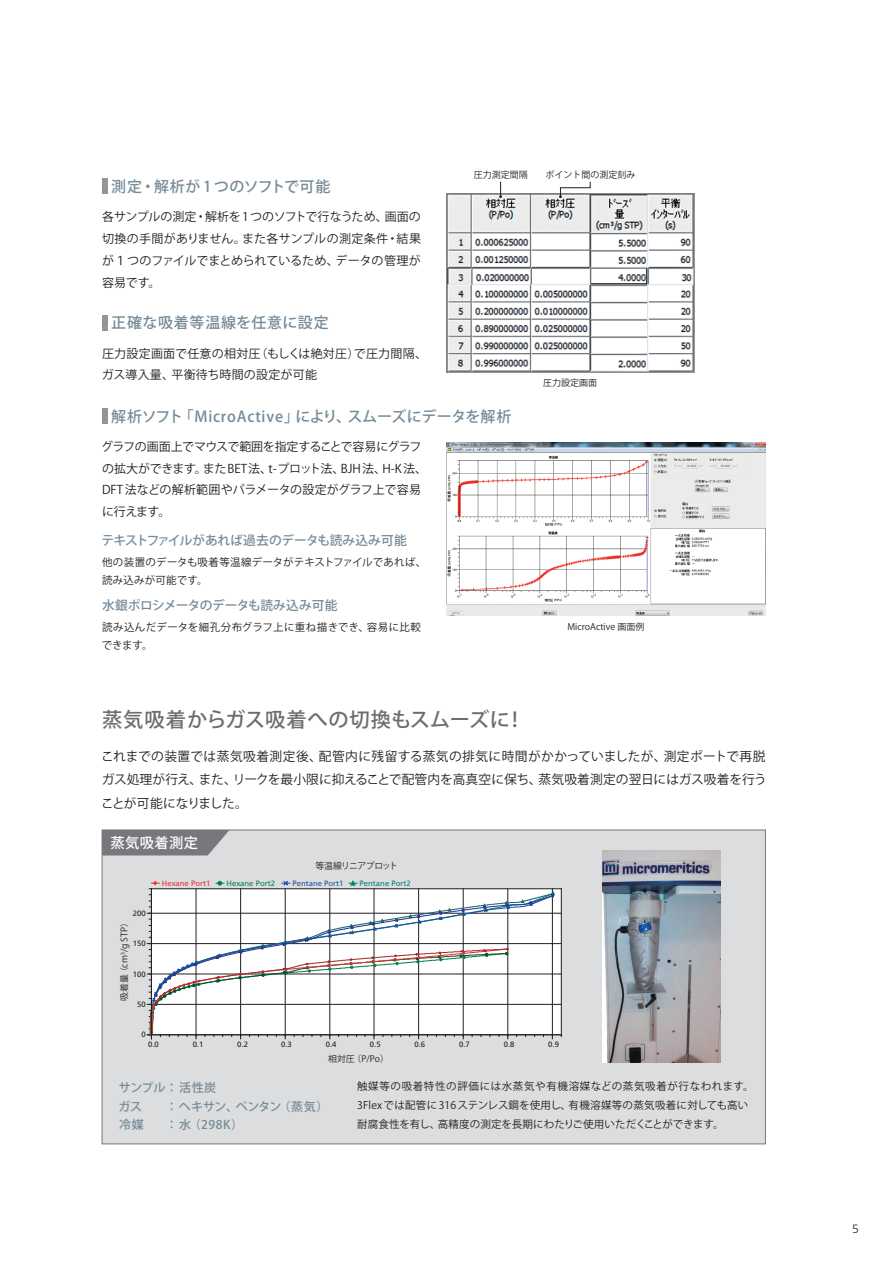
<style>
.page{position:relative;width:893px;height:1263px;background:#fff}
.page>*{position:absolute;margin:0;border:0;box-sizing:border-box;transform-origin:0 0}
.t1{font:500 20.25px "Koz Go Pro";letter-spacing:.02em;color:#6c6d70}
.t2{font:500 15px "Koz Go Pro";letter-spacing:.02em;color:#758a97}
.t3{font:500 15px "Koz Go Pro";letter-spacing:.04em;color:#758a97}
.t4{font:500 14.25px "Koz Go Pro";letter-spacing:.03em;color:#fff}
.t5{font:12.75px/23.2px "Koz Go Pro";letter-spacing:-.005em;color:#231f20;text-align:justify}
.t6{font:500 12.75px "Koz Go Pro";letter-spacing:-.025em;color:#758a97}
.t7{font:12px/21.8px "Koz Go Pro";color:#231f20;text-align:justify}
.t8{font:12px/21.8px "Koz Go Pro";letter-spacing:.02em;color:#231f20}
.t9{font:500 12px/18.8px "Koz Go Pro";color:#758a97}
.t10{font:500 12px "Koz Go Pro";letter-spacing:-.03em;color:#758a97}
.t11{font:300 12px "Frutiger LT Std";color:#231f20}
.t12{font:10.5px/18.8px "Koz Go Pro";letter-spacing:.02em;color:#231f20}
.t13{font:9px "Koz Go Pro";color:#231f20}
.t14{font:8.85px "Koz Go Pro";color:#231f20}
.t15{font:8.85px "Koz Go Pro";letter-spacing:-.09em;color:#231f20}
.t16{font:7.8px "Frutiger LT Std";color:#231f20}
.t17{font:7.8px "Frutiger LT Std";color:#2150a3}
.t18{font:7.8px "Frutiger LT Std";color:#018080}
.t19{font:7.8px "Frutiger LT Std";color:#ee2f2d}
.t20{font:7.8px "Frutiger LT Std";color:#058048}
</style>
<div class="page">
<div style="left:102px;top:830px;width:663px;height:314px;background:#dcdddf"></div>
<svg style="left:104px;top:832px;width:124px;height:23px;background:#7e8083"></svg>
<img style="left:446px;top:193px;width:248px;height:179px">
<div style="left:102px;top:179px;width:5px;height:15px;background:#939598"></div>
<div style="left:102px;top:315px;width:5px;height:15px;background:#939598"></div>
<div style="left:102px;top:408px;width:5px;height:16px;background:#939598"></div>
<img style="left:603px;top:850px;width:118px;height:213px">
<img style="left:446px;top:443px;width:319px;height:173px">
<hr style="left:151px;top:1004px;width:410px;height:1px;background:#231f20">
<hr style="left:151px;top:974px;width:410px;height:1px;background:#231f20">
<hr style="left:151px;top:943px;width:410px;height:1px;background:#231f20">
<hr style="left:151px;top:913px;width:410px;height:1px;background:#231f20">
<svg style="left:147px;top:880px;width:408px;height:159px;background:#e8e8e9"></svg>
<hr style="left:151px;top:889px;width:1px;height:146px;background:#231f20">
<hr style="left:151px;top:888px;width:410px;height:1px;background:#231f20">
<hr style="left:561px;top:889px;width:1px;height:146px;background:#231f20">
<hr style="left:151px;top:1034px;width:410px;height:1px;background:#231f20">
<svg style="left:499px;top:182px;width:3px;height:16px"></svg>
<svg style="left:559px;top:181px;width:32px;height:17px"></svg>
<h2 class="t3" style="left:111px;top:177px;width:221px">測定・解析が 1 つのソフトで可能</h2>
<p class="t7" style="left:102px;top:206px;width:320px">各サンプルの測定・解析を1 つのソフトで行なうため、画面の切換の手間がありません。また各サンプルの測定条件・結果が１つのファイルでまとめられているため、データの管理が容易です。</p>
<h2 class="t3" style="left:111px;top:313px;width:219px">正確な吸着等温線を任意に設定</h2>
<p class="t8" style="left:102px;top:343px;width:327px">圧力設定画面で任意の相対圧（もしくは絶対圧）で圧力間隔、ガス導入量、平衡待ち時間の設定が可能</p>
<p class="t13" style="left:474px;top:169px;width:55px">圧力測定間隔</p>
<p class="t13" style="left:545px;top:169px;width:91px">ポイント間の測定刻み</p>
<p class="t13" style="left:543px;top:377px;width:55px">圧力設定画面</p>
<h2 class="t2" style="left:111px;top:406px;width:402px">解析ソフト「MicroActive」により、スムーズにデータを解析</h2>
<p class="t7" style="left:101px;top:436px;width:327px;text-align:left">グラフの画面上でマウスで範囲を指定することで容易にグラフの拡大ができます。またBET法、t-プロット法、BJH法、H-K法、<br>DFT 法などの解析範囲やパラメータの設定がグラフ上で容易に行えます。</p>
<p class="t6" style="left:102px;top:532px;width:307px">テキストファイルがあれば過去のデータも読み込み可能</p>
<p class="t12" style="left:102px;top:553px;width:326px;line-height:18px">他の装置のデータも吸着等温線データがテキストファイルであれば、読み込みが可能です。</p>
<p class="t6" style="left:102px;top:597px;width:237px">水銀ポロシメータのデータも読み込み可能</p>
<p class="t12" style="left:102px;top:619px;width:321px;line-height:18px">読み込んだデータを細孔分布グラフ上に重ね描きでき、容易に比較できます。</p>
<p class="t13" style="left:567px;top:621px;width:79px">MicroActive 画面例</p>
<h1 class="t1" style="left:102px;top:707px;width:425px">蒸気吸着からガス吸着への切換もスムーズに！</h1>
<p class="t5" style="left:101px;top:745px;width:667px">これまでの装置では蒸気吸着測定後、配管内に残留する蒸気の排気に時間がかかっていましたが、測定ポートで再脱ガス処理が行え、また、リークを最小限に抑えることで配管内を高真空に保ち、蒸気吸着測定の翌日にはガス吸着を行うことが可能になりました。</p>
<h3 class="t4" style="left:111px;top:834px;width:89px">蒸気吸着測定</h3>
<p class="t15" style="left:315px;top:860px;width:84px">等温線リニアプロット</p>
<p class="t16" style="left:133px;top:908px;width:14px">200</p>
<p class="t14" style="left:119px;top:1001px;width:84px;rotate:-90deg">吸着量（cm<sup>3</sup>/g STP）</p>
<p class="t16" style="left:133px;top:939px;width:14px">150</p>
<p class="t16" style="left:133px;top:969px;width:14px">100</p>
<p class="t16" style="left:137px;top:1000px;width:10px">50</p>
<p class="t16" style="left:142px;top:1030px;width:6px">0</p>
<p class="t19" style="left:162px;top:878px;width:50px">Hexane Port1</p>
<p class="t20" style="left:227px;top:878px;width:50px">Hexane Port2</p>
<p class="t17" style="left:292px;top:878px;width:53px">Pentane Port1</p>
<p class="t18" style="left:360px;top:878px;width:53px">Pentane Port2</p>
<p class="t16" style="left:148px;top:1040px;width:12px">0.0</p>
<p class="t16" style="left:193px;top:1040px;width:12px">0.1</p>
<p class="t16" style="left:237px;top:1040px;width:12px">0.2</p>
<p class="t16" style="left:281px;top:1040px;width:12px">0.3</p>
<p class="t16" style="left:326px;top:1040px;width:12px">0.4</p>
<p class="t16" style="left:370px;top:1040px;width:12px">0.5</p>
<p class="t16" style="left:414px;top:1040px;width:12px">0.6</p>
<p class="t16" style="left:459px;top:1040px;width:12px">0.7</p>
<p class="t16" style="left:504px;top:1040px;width:12px">0.8</p>
<p class="t16" style="left:548px;top:1040px;width:12px">0.9</p>
<p class="t9" style="left:118px;top:1078px;width:99px">サンプル ： 活性炭ガス</p>
<p class="t10" style="left:166px;top:1098px;width:164px">： ヘキサン、ペンタン（蒸気）</p>
<p class="t9" style="left:119px;top:1116px;width:26px">冷媒</p>
<p class="t9" style="left:166px;top:1116px;width:79px">： 水（298K）</p>
<p class="t14" style="left:328px;top:1053px;width:62px">相対圧（P/Po）</p>
<p class="t12" style="left:357px;top:1077px;width:398px">触媒等の吸着特性の評価には水蒸気や有機溶媒などの蒸気吸着が行なわれます。<br>3Flexでは配管に 316ステンレス鋼を使用し、有機溶媒等の蒸気吸着に対しても高い耐腐食性を有し、高精度の測定を長期にわたりご使用いただくことができます。</p>
<p class="t11" style="left:852px;top:1222px;width:8px">5</p>
</div>
